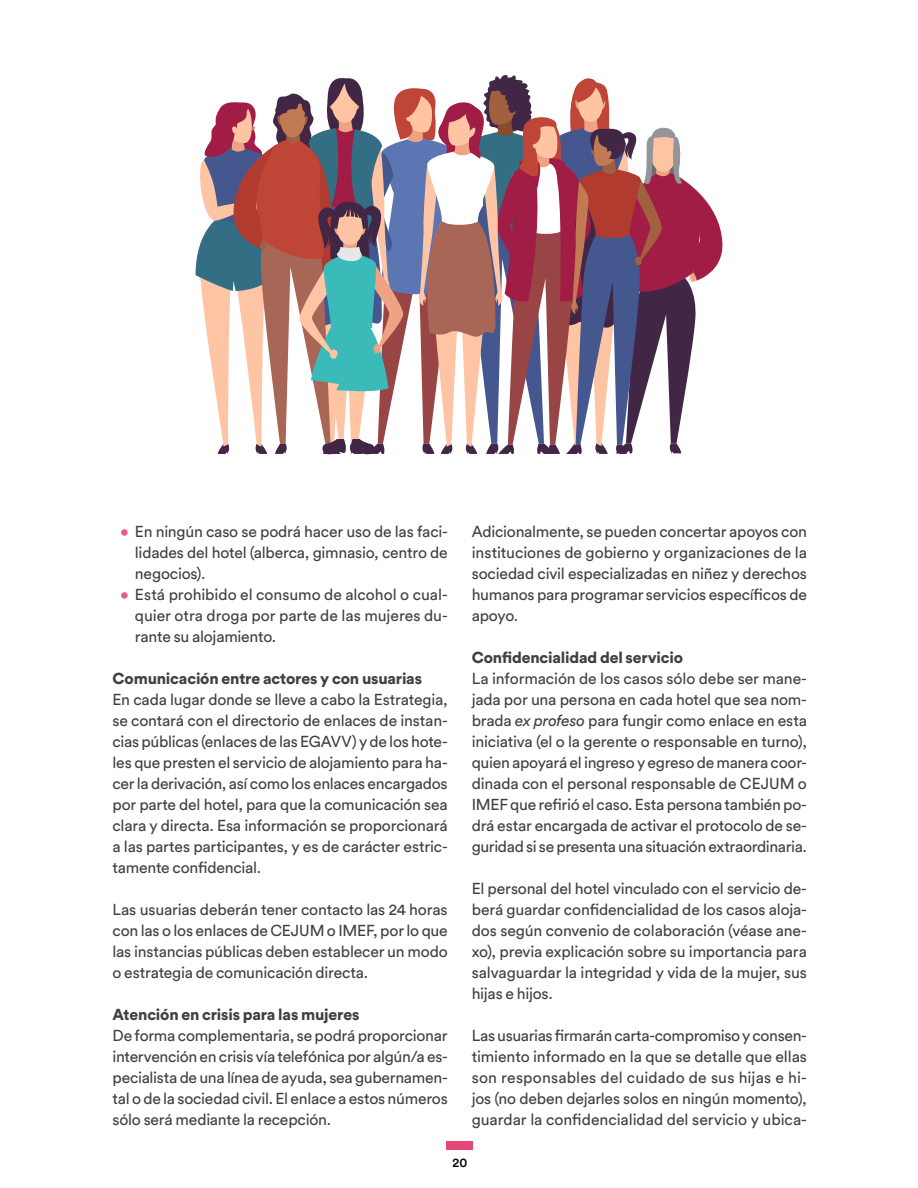
<style>
.page{position:relative;width:918px;height:1188px;background:#fff}
.page>*{position:absolute;margin:0;border:0;box-sizing:border-box;transform-origin:0 0}
.t1{font:15.75px/21px "Circular Std";letter-spacing:-.01em;color:#414042;text-align:justify}
.t2{font:900 15.75px "Circular Std";letter-spacing:-.01em;color:#414042}
.t3{font:500 12.75px "Circular Std";color:#000}
.s1{color:#e75e82}
.s2{font-style:italic}
</style>
<div class="page">
<div style="left:446px;top:1142px;width:27px;height:8px;background:#e54877"></div>
<svg style="left:195px;top:75px;width:528px;height:380px"></svg>
<p class="t1" style="left:135px;top:521px;width:314px;text-indent:-15px"><span class="s1">•</span> En ningún caso se podrá hacer uso de las faci&shy;lidades del hotel (alberca, gimnasio, centro de negocios).</p>
<p class="t1" style="left:135px;top:584px;width:314px;text-indent:-15px"><span class="s1">•</span> Está prohibido el consumo de alcohol o cual&shy;quier otra droga por parte de las mujeres du&shy;rante su alojamiento.</p>
<p class="t2" style="left:112px;top:668px;width:311px">Comunicación entre actores y con usuarias</p>
<p class="t1" style="left:112px;top:689px;width:337px">En cada lugar donde se lleve a cabo la Estrategia, se contará con el directorio de enlaces de instan&shy;cias públicas (enlaces de las EGAVV) y de los hote&shy;les que presten el servicio de alojamiento para ha&shy;cer la derivación, así como los enlaces encargados por parte del hotel, para que la comunicación sea clara y directa. Esa información se proporcionará a las partes participantes, y es de carácter estric&shy;tamente confidencial.</p>
<p class="t1" style="left:112px;top:899px;width:337px">Las usuarias deberán tener contacto las 24 horas con las o los enlaces de CEJUM o IMEF, por lo que las instancias públicas deben establecer un modo o estrategia de comunicación directa.</p>
<p class="t2" style="left:112px;top:1004px;width:249px">Atención en crisis para las mujeres</p>
<p class="t1" style="left:112px;top:1025px;width:337px">De forma complementaria, se podrá proporcionar intervención en crisis vía telefónica por algún/a es&shy;pecialista de una línea de ayuda, sea gubernamen&shy;tal o de la sociedad civil. El enlace a estos números sólo será mediante la recepción.</p>
<p class="t1" style="left:472px;top:521px;width:337px">Adicionalmente, se pueden concertar apoyos con instituciones de gobierno y organizaciones de la sociedad civil especializadas en niñez y derechos humanos para programar servicios específicos de apoyo.</p>
<p class="t2" style="left:472px;top:647px;width:213px">Confidencialidad del servicio</p>
<p class="t1" style="left:472px;top:668px;width:337px">La información de los casos sólo debe ser mane&shy;jada por una persona en cada hotel que sea nom&shy;brada <span class="s2">ex profeso</span> para fungir como enlace en esta iniciativa (el o la gerente o responsable en turno), quien apoyará el ingreso y egreso de manera coor&shy;dinada con el personal responsable de CEJUM o IMEF que refirió el caso. Esta persona también po&shy;drá estar encargada de activar el protocolo de se&shy;guridad si se presenta una situación extraordinaria.</p>
<p class="t1" style="left:472px;top:878px;width:337px">El personal del hotel vinculado con el servicio de&shy;berá guardar confidencialidad de los casos aloja&shy;dos según convenio de colaboración (véase ane&shy;xo), previa explicación sobre su importancia para salvaguardar la integridad y vida de la mujer, sus hijas e hijos.</p>
<p class="t1" style="left:472px;top:1025px;width:337px">Las usuarias firmarán carta-compromiso y consen&shy;timiento informado en la que se detalle que ellas son responsables del cuidado de sus hijas e hi&shy;jos (no deben dejarles solos en ningún momento), guardar la confidencialidad del servicio y ubica-</p>
<p class="t3" style="left:452px;top:1155px;width:16px">20</p>
</div>
